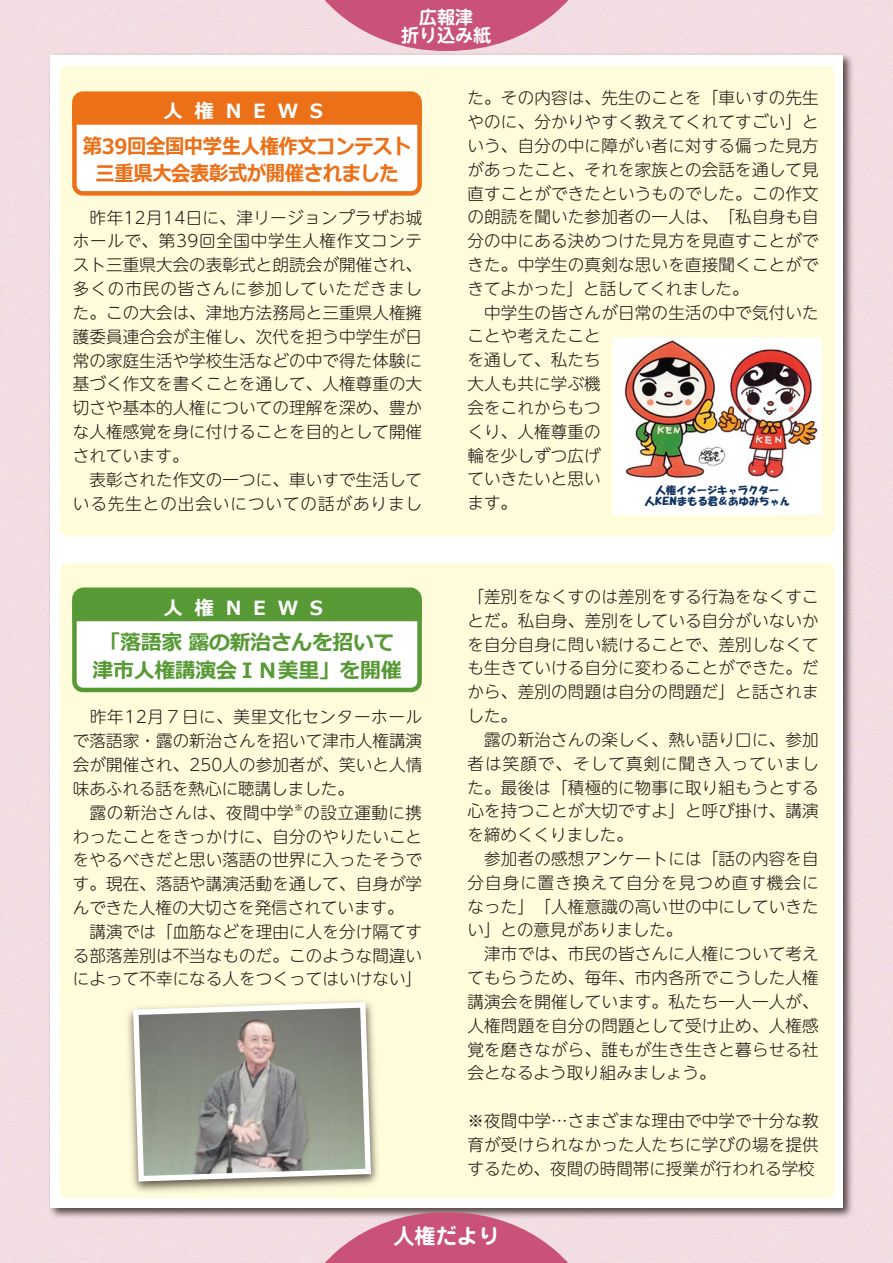
<style>
.page{position:relative;width:893px;height:1263px;background:#fff}
.page>*{position:absolute;margin:0;border:0;box-sizing:border-box;transform-origin:0 0}
.t1{font:700 21.3px "Jun 501 Pro";color:#fff}
.t2{font:700 21px/27.6px "Meiryo";letter-spacing:-.02em;color:#ec7017;text-align:center;scale:.92 1}
.t3{font:700 21px/27.6px "Meiryo";letter-spacing:-.02em;color:#579a35;text-align:center}
.t4{font:700 19.5px "Meiryo";letter-spacing:.6em;color:#fff}
.t5{font:700 18px "UD Shin M Go Pr 6 De";color:#fff}
.t6{font:300 16.5px/23.9px "UD Shin M Go Pr 6";letter-spacing:.01em;color:#221815}
.t7{font:10.5px/10.5px "HG Soei Kakupoptai";letter-spacing:-.02em;color:#113362;text-align:center}
.t8{font:300 9px "UD Shin M Go Pr 6";color:#221815}
</style>
<div class="page">
<img style="left:45px;top:50px;width:811px;height:1172px">
<div style="left:51px;top:55px;width:791px;height:1153px;background:#fff"></div>
<svg style="left:315px;top:0;width:263px;height:51px;background:#d8829d"></svg>
<svg style="left:315px;top:1212px;width:263px;height:51px;background:#d37e99"></svg>
<div style="left:60px;top:66px;width:775px;height:470px;background:#fffcdb;border-radius:8px"></div>
<div style="left:74px;top:94px;width:346px;height:99px;background:#fff;border-radius:9px"></div>
<div style="left:72px;top:91px;width:350px;height:105px;border:4px solid #ec7017;border-radius:9px"></div>
<svg style="left:72px;top:93px;width:350px;height:36px;background:#ee8132"></svg>
<div style="left:60px;top:563px;width:775px;height:635px;background:#fffcdb;border-radius:8px"></div>
<div style="left:74px;top:590px;width:346px;height:100px;background:#fff;border-radius:9px"></div>
<div style="left:72px;top:588px;width:350px;height:104px;border:4px solid #579a35;border-radius:9px"></div>
<svg style="left:72px;top:587px;width:350px;height:39px;background:#6da74f"></svg>
<img style="left:127px;top:1000px;width:251px;height:192px">
<svg style="left:133px;top:1002px;width:238px;height:179px"></svg>
<img style="left:139px;top:1008px;width:226px;height:168px">
<img style="left:613px;top:337px;width:209px;height:178px">
<div style="left:626px;top:478px;width:185px;height:31px;background:#fff"></div>
<p class="t5" style="left:419px;top:2px;width:55px">広報津</p>
<p class="t5" style="left:401px;top:20px;width:91px">折り込み紙</p>
<p class="t4" style="left:163px;top:97px;width:161px">人権NEWS</p>
<p class="t2" style="left:83px;top:133px;width:359px">第39回全国中学生人権作文コンテスト三重県大会表彰式が開催されました</p>
<p class="t6" style="left:73px;top:205px;width:351px">　昨年12月14日に、津リージョンプラザお城ホールで、第39回全国中学生人権作文コンテスト三重県大会の表彰式と朗読会が開催され、多くの市民の皆さんに参加していただきました。この大会は、津地方法務局と三重県人権擁護委員連合会が主催し、次代を担う中学生が日常の家庭生活や学校生活などの中で得た体験に基づく作文を書くことを通して、人権尊重の大切さや基本的人権についての理解を深め、豊かな人権感覚を身に付けることを目的として開催されています。<br>　表彰された作文の一つに、車いすで生活している先生との出会いについての話がありまし</p>
<p class="t4" style="left:163px;top:594px;width:161px">人権NEWS</p>
<p class="t3" style="left:93px;top:630px;width:311px">「落語家 露の新治さんを招いて津市人権講演会ＩＮ美里」を開催</p>
<p class="t6" style="left:73px;top:704px;width:351px">　昨年12月７日に、美里文化センターホールで落語家・露の新治さんを招いて津市人権講演会が開催され、250人の参加者が、笑いと人情味あふれる話を熱心に聴講しました。<br>　露の新治さんは、夜間中学</p>
<p class="t6" style="left:73px;top:800px;width:351px;text-indent:231px">の設立運動に携わったことをきっかけに、自分のやりたいことをやるべきだと思い落語の世界に入ったそうです。現在、落語や講演活動を通して、自身が学んできた人権の大切さを発信されています。　講演では「血筋などを理由に人を分け隔てする部落差別は不当なものだ。このような間違いによって不幸になる人をつくってはいけない」</p>
<p class="t8" style="left:294px;top:800px;width:10px">※</p>
<p class="t6" style="left:467px;top:85px;width:353px">た。その内容は、先生のことを「車いすの先生やのに、分かりやすく教えてくれてすごい」という、自分の中に障がい者に対する偏った見方があったこと、それを家族との会話を通して見直すことができたというものでした。この作文の朗読を聞いた参加者の一人は、「私自身も自分の中にある決めつけた見方を見直すことができた。中学生の真剣な思いを直接聞くことができてよかった」と話してくれました。<br>　中学生の皆さんが日常の生活の中で気付いたことや考えたこと<br>を通して、私たち<br>大人も共に学ぶ機<br>会をこれからもつ<br>くり、人権尊重の<br>輪を少しずつ広げ<br>ていきたいと思い<br>ます。</p>
<p class="t7" style="left:645px;top:485px;width:147px">人権イメージキャラクター人KENまもる君＆あゆみちゃん</p>
<p class="t6" style="left:467px;top:584px;width:353px">「差別をなくすのは差別をする行為をなくすことだ。私自身、差別をしている自分がいないかを自分自身に問い続けることで、差別しなくても生きていける自分に変わることができた。だから、差別の問題は自分の問題だ」と話されました。<br>　露の新治さんの楽しく、熱い語り口に、参加者は笑顔で、そして真剣に聞き入っていました。最後は「積極的に物事に取り組もうとする心を持つことが大切ですよ」と呼び掛け、講演を締めくくりました。<br>　参加者の感想アンケートには「話の内容を自分自身に置き換えて自分を見つめ直す機会になった」「人権意識の高い世の中にしていきたい」との意見がありました。<br>　津市では、市民の皆さんに人権について考えてもらうため、毎年、市内各所でこうした人権講演会を開催しています。私たち一人一人が、人権問題を自分の問題として受け止め、人権感覚を磨きながら、誰もが生き生きと暮らせる社会となるよう取り組みましょう。</p>
<p class="t6" style="left:467px;top:1108px;width:353px;text-align:justify">※夜間中学…さまざまな理由で中学で十分な教育が受けられなかった人たちに学びの場を提供するため、夜間の時間帯に授業が行われる学校</p>
<p class="t1" style="left:393px;top:1219px;width:108px">人権だより</p>
</div>
